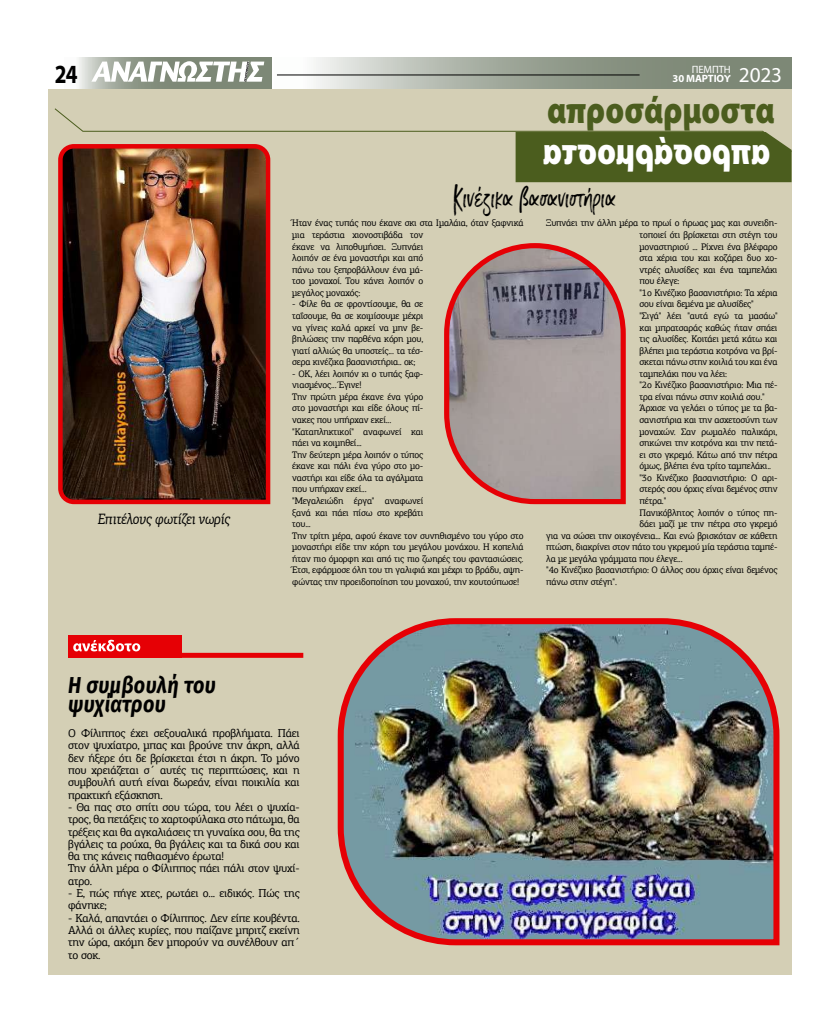
<style>
.page{position:relative;width:823px;height:1035px;background:#fff}
.page>*{position:absolute;margin:0;border:0;box-sizing:border-box;transform-origin:0 0}
.t1{font:900 38.4px "Myriad Pro";color:#4b5d1e;scale:.83 1}
.t2{font:27px "Black Diamond";color:#000;scale:.88 1}
.t3{font:700 26.3px "Myriad Pro";color:#000;scale:.81 1}
.t4{font:italic 700 23px/19.3px "Fira Sans";letter-spacing:.02em;color:#000;scale:.86 1}
.t5{font:italic 15px "PF Agora Slab Pro";letter-spacing:-.02em;color:#000;scale:.89 1}
.t6{font:11.5px/12.3px "PF Agora Slab Pro";letter-spacing:-.02em;color:#000;text-align:justify}
.t7{font:700 10.6px/9.4px "Myriad Pro";letter-spacing:-.01em;color:#fff}
.t8{font:9.5px/11.6px "PF Agora Slab Pro";letter-spacing:-.02em;color:#000}
.s1{font-weight:400}
.s2{font-weight:400;font-size:21.3px}
</style>
<div class="page">
<div style="left:48px;top:89px;width:743px;height:885px;background:#d4cfb5"></div>
<svg style="left:78px;top:58px;width:193px;height:31px;background:#97a092"></svg>
<svg style="left:277px;top:58px;width:514px;height:31px;background:#a3aa9e"></svg>
<svg style="left:91px;top:61px;width:173px;height:21px"></svg>
<hr style="left:277px;top:75px;width:362px;height:1px;background:#000">
<div style="left:68px;top:635px;width:113px;height:23px;background:#e60005"></div>
<svg style="left:73px;top:640px;width:67px;height:11px"></svg>
<div style="left:181px;top:653px;width:122px;height:5px;background:#e60005"></div>
<img style="left:58px;top:182px;width:213px;height:323px">
<img style="left:337px;top:618px;width:443px;height:328px">
<svg style="left:444px;top:243px;width:182px;height:262px;background:#a78f8e"></svg>
<svg style="left:54px;top:108px;width:737px;height:74px"></svg>
<h3 class="t3" style="left:55px;top:57px;width:29px">24</h3>
<p class="t7" style="left:672px;top:64px;width:111px;text-indent:19px"><span class="s1">ΠΕΜΠΤΗ<br></span>30 ΜΑΡΤΙΟΥ <span class="s2">2023</span></p>
<h1 class="t1" style="left:547px;top:84px;width:275px">απροσάρμοστα</h1>
<h3 class="t5" style="left:98px;top:510px;width:150px">Επιτέλους φωτίζει νωρίς</h3>
<h2 class="t2" style="left:453px;top:181px;width:186px">Κινέζικα βασανιστήρια</h2>
<p class="t8" style="left:292px;top:217px;width:233px">Ήταν ένας τυπάς που έκανε σκι στα Ιμαλάια, όταν ξαφνικά μια τεράστια χιονοστιβάδα τον<br>έκανε να λιποθυμήσει. Ξυπνάει<br>λοιπόν σε ένα μοναστήρι και από<br>πάνω του ξεπροβάλλουν ένα μά-<br>τσο μοναχοί. Του κάνει λοιπόν ο<br>μεγάλος μοναχός:</p>
<p class="t8" style="left:292px;top:298px;width:132px;text-align:justify">- Φίλε θα σε φροντίσουμε, θα σε ταΐσουμε, θα σε κοιμίσουμε μέχρι να γίνεις καλά αρκεί να μην βε&shy;βηλώσεις την παρθένα κόρη μου, γιατί αλλιώς θα υποστείς... τα τέσ&shy;σερα κινέζικα βασανιστήρια.. οκ;</p>
<p class="t8" style="left:292px;top:368px;width:233px">- OK, λέει λοιπόν κι ο τυπάς ξαφ-<br>νιασμένος... Έγινε!<br>Την πρώτη μέρα έκανε ένα γύρο<br>στο μοναστήρι και είδε όλους πί-<br>νακες που υπήρχαν εκεί...<br>"Καταπληκτικοί" αναφωνεί και<br>πάει να κοιμηθεί...<br>Την δεύτερη μέρα λοιπόν ο τύπος<br>έκανε και πάλι ένα γύρο στο μο-<br>ναστήρι και είδε όλα τα αγάλματα<br>που υπήρχαν εκεί...<br>"Μεγαλειώδη έργα" αναφωνεί<br>ξανά και πάει πίσω στο κρεβάτι<br>του...<br>Την τρίτη μέρα, αφού έκανε τον συνηθισμένο του γύρο στο μοναστήρι είδε την κόρη του μεγάλου μονάχου. Η κοπελιά ήταν πιο όμορφη και από τις πιο ζωηρές του φαντασιώσεις.<br>Έτσι, εφάρμοσε όλη του τη γαλιφιά και μέχρι το βράδυ, αψη&shy;φώντας την προειδοποίηση του μοναχού, την κουτούπωσε!</p>
<p class="t8" style="left:546px;top:217px;width:233px">Ξυπνάει την άλλη μέρα το πρωί ο ήρωας μας και συνειδη-</p>
<p class="t8" style="left:639px;top:229px;width:139px">τοποιεί ότι βρίσκεται στη στέγη του</p>
<p class="t8" style="left:639px;top:240px;width:139px">μοναστηριού ... Ρίχνει ένα βλέφαρο</p>
<p class="t8" style="left:639px;top:252px;width:139px">στα χέρια του και κοζάρει δυο χο-</p>
<p class="t8" style="left:639px;top:264px;width:139px">ντρές αλυσίδες και ένα ταμπελάκι</p>
<p class="t8" style="left:639px;top:275px;width:41px">που έλεγε:</p>
<p class="t8" style="left:639px;top:287px;width:139px">"1ο Κινέζικο βασανιστήριο: Τα χέρια</p>
<p class="t8" style="left:639px;top:298px;width:116px">σου είναι δεμένα με αλυσίδες"</p>
<p class="t8" style="left:639px;top:310px;width:139px">"Σιγά" λέει "αυτά εγώ τα μασάω"</p>
<p class="t8" style="left:639px;top:321px;width:139px">και μπρατσαράς καθώς ήταν σπάει</p>
<p class="t8" style="left:639px;top:333px;width:139px">τις αλυσίδες. Κοιτάει μετά κάτω και</p>
<p class="t8" style="left:639px;top:344px;width:139px">βλέπει μια τεράστια κοτρόνα να βρί-</p>
<p class="t8" style="left:639px;top:356px;width:139px">σκεται πάνω στην κοιλιά του και ένα</p>
<p class="t8" style="left:639px;top:368px;width:89px">ταμπελάκι που να λέει:</p>
<p class="t8" style="left:639px;top:379px;width:139px">"2ο Κινέζικο βασανιστήριο: Μια πέ-</p>
<p class="t8" style="left:639px;top:391px;width:127px">τρα είναι πάνω στην κοιλιά σου."</p>
<p class="t8" style="left:639px;top:402px;width:139px">Άρχισε να γελάει ο τύπος με τα βα-</p>
<p class="t8" style="left:639px;top:414px;width:139px">σανιστήρια και την ασχετοσύνη των</p>
<p class="t8" style="left:639px;top:425px;width:139px">μοναχών. Σαν ρωμαλέο παλικάρι,</p>
<p class="t8" style="left:639px;top:437px;width:139px">σηκώνει την κοτρόνα και την πετά-</p>
<p class="t8" style="left:639px;top:448px;width:139px">ει στο γκρεμό. Κάτω από την πέτρα</p>
<p class="t8" style="left:639px;top:460px;width:133px">όμως, βλέπει ένα τρίτο ταμπελάκι..</p>
<p class="t8" style="left:639px;top:472px;width:139px">"3ο Κινέζικο βασανιστήριο: Ο αρι-</p>
<p class="t8" style="left:639px;top:483px;width:139px">στερός σου όρχις είναι δεμένος στην</p>
<p class="t8" style="left:639px;top:495px;width:28px">πέτρα."</p>
<p class="t8" style="left:639px;top:506px;width:139px">Πανικόβλητος λοιπόν ο τύπος πη-</p>
<p class="t8" style="left:639px;top:518px;width:139px">δάει μαζί με την πέτρα στο γκρεμό</p>
<p class="t8" style="left:546px;top:529px;width:233px">για να σώσει την οικογένεια... Και ενώ βρισκόταν σε κάθετη</p>
<p class="t8" style="left:546px;top:541px;width:233px">πτώση, διακρίνει στον πάτο του γκρεμού μία τεράστια ταμπέ-</p>
<p class="t8" style="left:546px;top:553px;width:138px">λα με μεγάλα γράμματα που έλεγε...</p>
<p class="t8" style="left:546px;top:564px;width:233px">"4ο Κινέζικο βασανιστήριο: Ο άλλος σου όρχις είναι δεμένος</p>
<p class="t8" style="left:546px;top:576px;width:72px">πάνω στην στέγη".</p>
<h3 class="t4" style="left:68px;top:674px;width:173px">Η συμβουλή του ψυχίατρου</h3>
<p class="t6" style="left:68px;top:727px;width:233px">Ο Φίλιππος έχει σεξουαλικά προβλήματα. Πάει στον ψυχίατρο, μπας και βρούνε την άκρη, αλλά δεν ήξερε ότι δε βρίσκεται έτσι η άκρη. Το μόνο που χρειάζεται σ΄ αυτές τις περιπτώσεις, και η συμβουλή αυτή είναι δωρεάν, είναι ποικιλία και πρακτική εξάσκηση.</p>
<p class="t6" style="left:68px;top:801px;width:233px;text-align:left">- Θα πας στο σπίτι σου τώρα, του λέει ο ψυχία&shy;τρος, θα πετάξεις το χαρτοφύλακα στο πάτωμα, θα τρέξεις και θα αγκαλιάσεις τη γυναίκα σου, θα της βγάλεις τα ρούχα, θα βγάλεις και τα δικά σου και θα της κάνεις παθιασμένο έρωτα!<br>Την άλλη μέρα ο Φίλιππος πάει πάλι στον ψυχί&shy;ατρο.</p>
<p class="t6" style="left:68px;top:887px;width:233px">- Ε, πώς πήγε χτες, ρωτάει ο... ειδικός. Πώς της φάνηκε;</p>
<p class="t6" style="left:68px;top:911px;width:233px">- Καλά, απαντάει ο Φίλιππος. Δεν είπε κουβέντα.<br>Αλλά οι άλλες κυρίες, που παίζανε μπριτζ εκείνη την ώρα, ακόμη δεν μπορούν να συνέλθουν απ΄ το σοκ.</p>
</div>
